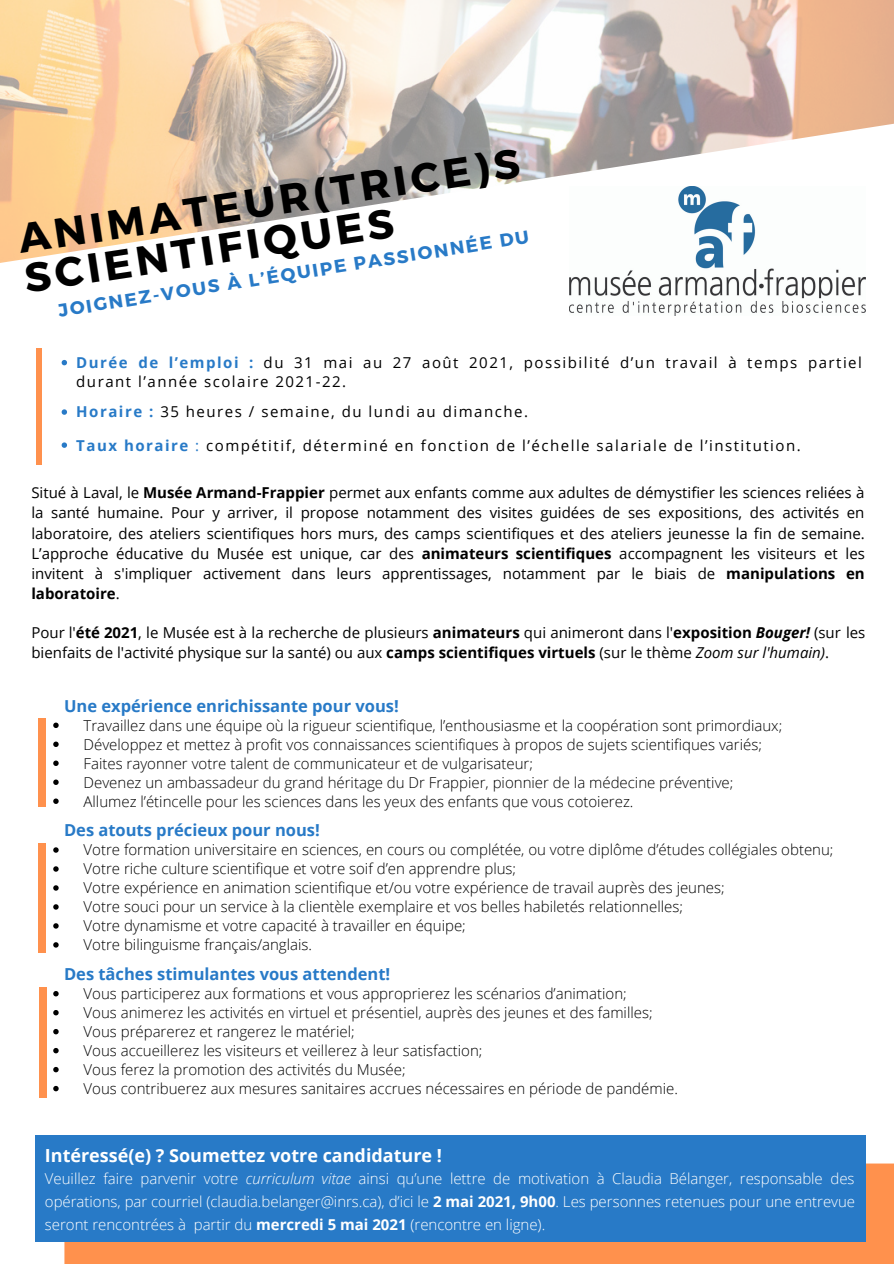
<style>
.page{position:relative;width:894px;height:1264px;background:#fff}
.page>*{position:absolute;margin:0;border:0;box-sizing:border-box;transform-origin:0 0}
.t1{font:700 41.25px "Montserrat";color:#000}
.t2{font:700 18.15px "Montserrat";color:#287ac7}
.t3{font:700 18px "Open Sans";color:#fff}
.t4{font:700 16.5px "Open Sans";color:#287ac7}
.t5{font:300 15px "Open Sans";color:#000}
.t6{font:15px/20.2px "Open Sans";letter-spacing:.1em;color:#000}
.t7{font:300 15px/22.6px "Open Sans";color:#fff;text-align:justify}
.t8{font:15px/20.2px "Open Sans";color:#000}
.s1{font-weight:700;color:#287ac7}
.s2{color:#287ac7}
.s3{font-weight:700}
.s4{font-weight:700;font-style:italic}
.s5{font-style:italic}
</style>
<div class="page">
<img style="left:0;top:0;width:893px;height:263px">
<img style="left:569px;top:186px;width:296px;height:130px">
<div style="left:36px;top:349px;width:6px;height:116px;background:#ff914d"></div>
<div style="left:40px;top:843px;width:5px;height:109px;background:#ff914d"></div>
<div style="left:64px;top:1163px;width:829px;height:100px;background:#ff914d"></div>
<div style="left:36px;top:1134px;width:829px;height:107px;background:#287ac7"></div>
<svg style="left:53px;top:722px;width:6px;height:6px"></svg>
<svg style="left:53px;top:741px;width:6px;height:6px"></svg>
<svg style="left:53px;top:760px;width:6px;height:6px"></svg>
<svg style="left:53px;top:779px;width:6px;height:6px"></svg>
<svg style="left:53px;top:798px;width:6px;height:6px"></svg>
<svg style="left:53px;top:847px;width:6px;height:5px"></svg>
<svg style="left:53px;top:866px;width:6px;height:5px"></svg>
<svg style="left:53px;top:885px;width:6px;height:5px"></svg>
<svg style="left:53px;top:904px;width:6px;height:5px"></svg>
<svg style="left:53px;top:923px;width:6px;height:5px"></svg>
<svg style="left:53px;top:942px;width:6px;height:5px"></svg>
<svg style="left:53px;top:991px;width:6px;height:5px"></svg>
<svg style="left:53px;top:1010px;width:6px;height:5px"></svg>
<svg style="left:53px;top:1029px;width:6px;height:5px"></svg>
<svg style="left:53px;top:1048px;width:6px;height:5px"></svg>
<svg style="left:53px;top:1066px;width:6px;height:6px"></svg>
<svg style="left:53px;top:1085px;width:6px;height:6px"></svg>
<hr style="left:41px;top:718px;width:4px;height:89px;background:#ff914d">
<hr style="left:39px;top:718px;width:4px;height:89px;background:#ff914d">
<div style="left:40px;top:987px;width:6px;height:110px;background:#ff914d"></div>
<div style="left:38px;top:843px;width:6px;height:109px;background:#ff914d"></div>
<svg style="left:62px;top:360px;width:5px;height:5px"></svg>
<svg style="left:62px;top:442px;width:5px;height:6px"></svg>
<svg style="left:62px;top:409px;width:5px;height:6px"></svg>
<p class="t1" style="left:15px;top:214px;width:508px;rotate:-9deg">ANIMATEUR(TRICE)S</p>
<p class="t1" style="left:20px;top:253px;width:374px;rotate:-9deg">SCIENTIFIQUES</p>
<p class="t2" style="left:57px;top:299px;width:477px;rotate:-9deg">JOIGNEZ-VOUS À L’ÉQUIPE PASSIONNÉE DU</p>
<p class="t6" style="left:76px;top:353px;width:787px;line-height:18.9px"><span class="s1">Durée de l’emploi :</span> du 31 mai au 27 août 2021, possibilité d’un travail à temps partiel durant l’année scolaire 2021-22.</p>
<p class="t6" style="left:76px;top:401px;width:453px"><span class="s1">Horaire :</span> 35 heures / semaine, du lundi au dimanche.</p>
<p class="t6" style="left:76px;top:434px;width:725px"><span class="s1">Taux horaire</span> <span class="s2">:</span> compétitif, déterminé en fonction de l’échelle salariale de l’institution.</p>
<p class="t6" style="left:31px;top:482px;width:834px;text-align:justify">Situé à Laval, le <span class="s3">Musée Armand-Frappier</span> permet aux enfants comme aux adultes de démystifier les sciences reliées à la santé humaine. Pour y arriver, il propose notamment des visites guidées de ses expositions, des activités en laboratoire, des ateliers scientifiques hors murs, des camps scientifiques et des ateliers jeunesse la fin de semaine.<br>L’approche éducative du Musée est unique, car des <span class="s3">animateurs scientifiques</span> accompagnent les visiteurs et les invitent à s'impliquer activement dans leurs apprentissages, notamment par le biais de <span class="s3">manipulations en laboratoire</span>.</p>
<p class="t8" style="left:31px;top:622px;width:835px">Pour l'<span class="s3">été 2021</span>, le Musée est à la recherche de plusieurs <span class="s3">animateurs</span> qui animeront dans l'<span class="s3">exposition</span> <span class="s4">Bouger!</span> (sur les bienfaits de l'activité physique sur la santé) ou aux <span class="s3">camps scientifiques virtuels</span> (sur le thème <span class="s5">Zoom sur l'humain)</span>.</p>
<p class="t4" style="left:64px;top:694px;width:336px">Une expérience enrichissante pour vous!</p>
<p class="t5" style="left:84px;top:714px;width:700px">Travaillez dans une équipe où la rigueur scientifique, l’enthousiasme et la coopération sont primordiaux;</p>
<p class="t5" style="left:84px;top:733px;width:679px">Développez et mettez à profit vos connaissances scientifiques à propos de sujets scientifiques variés;</p>
<p class="t5" style="left:84px;top:752px;width:451px">Faites rayonner votre talent de communicateur et de vulgarisateur;</p>
<p class="t5" style="left:84px;top:771px;width:651px">Devenez un ambassadeur du grand héritage du Dr Frappier, pionnier de la médecine préventive;</p>
<p class="t5" style="left:84px;top:790px;width:551px">Allumez l’étincelle pour les sciences dans les yeux des enfants que vous cotoierez.</p>
<p class="t5" style="left:84px;top:839px;width:751px">Votre formation universitaire en sciences, en cours ou complétée, ou votre diplôme d’études collégiales obtenu;</p>
<p class="t5" style="left:84px;top:858px;width:434px">Votre riche culture scientifique et votre soif d’en apprendre plus;</p>
<p class="t5" style="left:84px;top:877px;width:642px">Votre expérience en animation scientifique et/ou votre expérience de travail auprès des jeunes;</p>
<p class="t5" style="left:84px;top:896px;width:600px">Votre souci pour un service à la clientèle exemplaire et vos belles habiletés relationnelles;</p>
<p class="t5" style="left:84px;top:915px;width:383px">Votre dynamisme et votre capacité à travailler en équipe;</p>
<p class="t5" style="left:84px;top:934px;width:230px">Votre bilinguisme français/anglais.</p>
<p class="t5" style="left:84px;top:983px;width:544px">Vous participerez aux formations et vous approprierez les scénarios d’animation;</p>
<p class="t5" style="left:84px;top:1002px;width:570px">Vous animerez les activités en virtuel et présentiel, auprès des jeunes et des familles;</p>
<p class="t5" style="left:84px;top:1021px;width:272px">Vous préparerez et rangerez le matériel;</p>
<p class="t5" style="left:84px;top:1040px;width:400px">Vous accueillerez les visiteurs et veillerez à leur satisfaction;</p>
<p class="t5" style="left:84px;top:1059px;width:323px">Vous ferez la promotion des activités du Musée;</p>
<p class="t5" style="left:84px;top:1077px;width:595px">Vous contribuerez aux mesures sanitaires accrues nécessaires en période de pandémie.</p>
<p class="t4" style="left:64px;top:818px;width:257px">Des atouts précieux pour nous!</p>
<p class="t4" style="left:64px;top:962px;width:327px">Des tâches stimulantes vous attendent!</p>
<p class="t3" style="left:45px;top:1142px;width:398px">Intéressé(e) ? Soumettez votre candidature !</p>
<p class="t7" style="left:45px;top:1167px;width:811px">Veuillez faire parvenir votre <span class="s5">curriculum vitae</span> ainsi qu’une lettre de motivation à Claudia Bélanger, responsable des opérations, par courriel (claudia.belanger@inrs.ca), d’ici le <span class="s3">2 mai 2021, 9h00</span>. Les personnes retenues pour une entrevue seront rencontrées à partir du <span class="s3">mercredi 5 mai 2021</span> (rencontre en ligne).</p>
</div>
